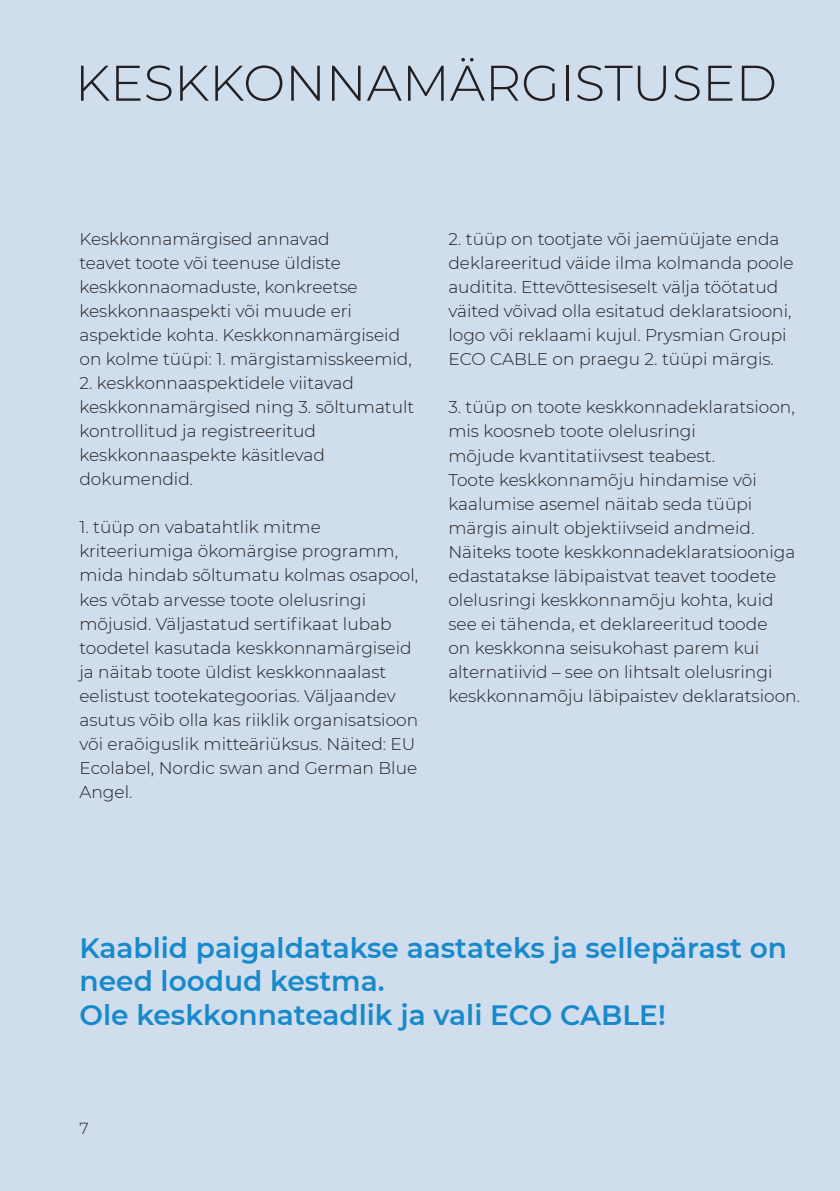
<style>
.page{position:relative;width:840px;height:1191px;background:#fff}
.page>*{position:absolute;margin:0;border:0;box-sizing:border-box;transform-origin:0 0}
.Pealkiri_hele{font:300 50px "Montserrat";color:#231f20}
.Sinine{font:600 28px/33.6px "Montserrat";color:#1889cb}
.Sisu_tume{font:300 17px/24px "Montserrat";color:#231f20}
.t1{font:300 16px "Montserrat";color:#231f20}
</style>
<div class="page">
<div style="left:0;top:0;width:839px;height:1191px;background:#cfdded"></div>
<p class="Pealkiri_hele" style="left:75px;top:49px;width:703px">KESKKONNAMÄRGISTUSED</p>
<p class="Sisu_tume" style="left:79px;top:227px;width:333px">Keskkonnamärgised annavad<br>teavet toote või teenuse üldiste keskkonnaomaduste, konkreetse keskkonnaaspekti või muude eri aspektide kohta. Keskkonnamärgiseid on kolme tüüpi: 1. märgistamisskeemid,</p>
<p class="Sisu_tume" style="left:79px;top:371px;width:336px">2. keskkonnaaspektidele viitavad keskkonnamärgised ning 3. sõltumatult kontrollitud ja registreeritud keskkonnaaspekte käsitlevad dokumendid.</p>
<p class="Sisu_tume" style="left:79px;top:515px;width:340px">1. tüüp on vabatahtlik mitme kriteeriumiga ökomärgise programm, mida hindab sõltumatu kolmas osapool, kes võtab arvesse toote olelusringi mõjusid. Väljastatud sertifikaat lubab toodetel kasutada keskkonnamärgiseid ja näitab toote üldist keskkonnaalast eelistust tootekategoorias. Väljaandev asutus võib olla kas riiklik organisatsioon või eraõiguslik mitteäriüksus. Näited: EU Ecolabel, Nordic swan and German Blue Angel.</p>
<p class="Sisu_tume" style="left:448px;top:227px;width:346px">2. tüüp on tootjate või jaemüüjate enda deklareeritud väide ilma kolmanda poole auditita. Ettevõttesiseselt välja töötatud väited võivad olla esitatud deklaratsiooni, logo või reklaami kujul. Prysmian Groupi ECO CABLE on praegu 2. tüüpi märgis.</p>
<p class="Sisu_tume" style="left:448px;top:395px;width:353px">3. tüüp on toote keskkonnadeklaratsioon, mis koosneb toote olelusringi<br>mõjude kvantitatiivsest teabest.<br>Toote keskkonnamõju hindamise või kaalumise asemel näitab seda tüüpi märgis ainult objektiivseid andmeid.<br>Näiteks toote keskkonnadeklaratsiooniga edastatakse läbipaistvat teavet toodete olelusringi keskkonnamõju kohta, kuid see ei tähenda, et deklareeritud toode<br>on keskkonna seisukohast parem kui alternatiivid – see on lihtsalt olelusringi keskkonnamõju läbipaistev deklaratsioon.</p>
<p class="Sinine" style="left:79px;top:929px;width:708px">Kaablid paigaldatakse aastateks ja sellepärast on need loodud kestma.<br>Ole keskkonnateadlik ja vali ECO CABLE!</p>
<p class="t1" style="left:79px;top:1117px;width:11px">7</p>
</div>
